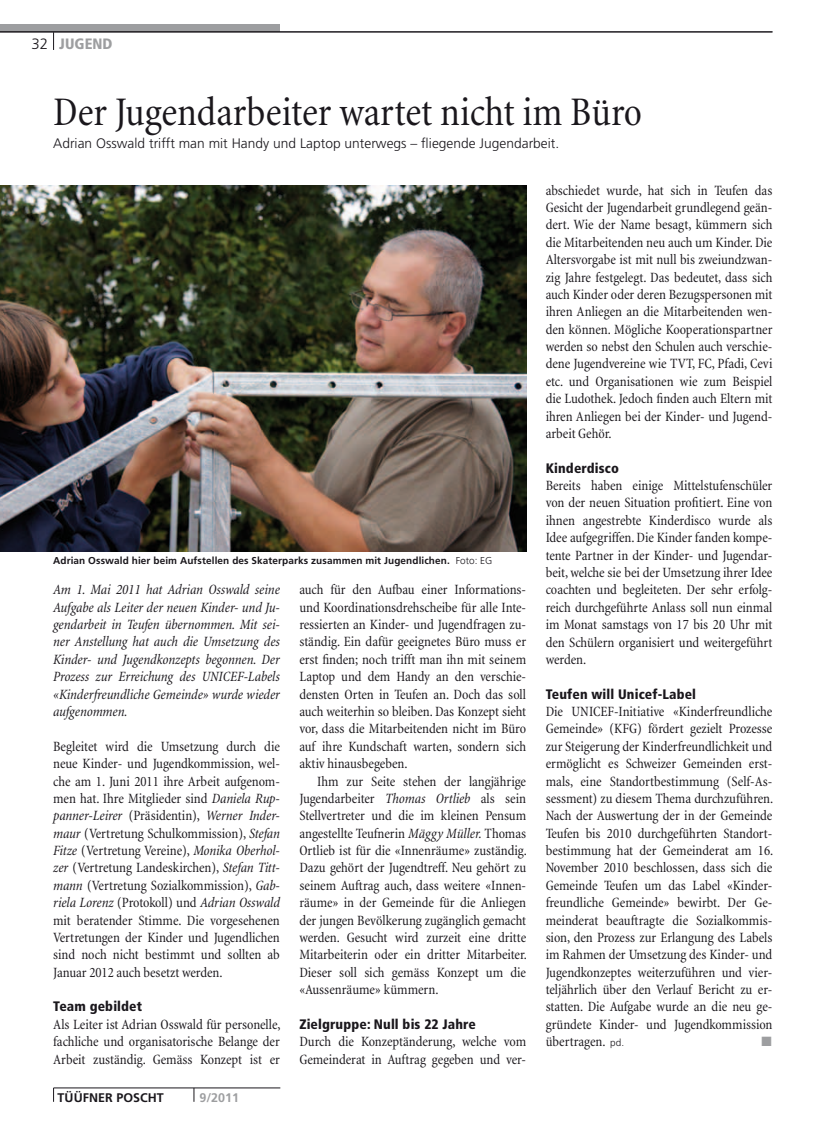
<style>
.page{position:relative;width:815px;height:1134px;background:#fff}
.page>*{position:absolute;margin:0;border:0;box-sizing:border-box;transform-origin:0 0}
.t1{font:condensed 41.25px "Minion";color:#1a171c}
.t2{font:900 condensed 15px "Frutiger";letter-spacing:.005em;color:#9d9ea0}
.t3{font:condensed 14.38px/17.4px "Minion";letter-spacing:-.005em;color:#1a171c;text-align:justify}
.t4{font:italic condensed 14.38px/17.4px "Minion";letter-spacing:-.005em;color:#1a171c;text-align:justify}
.t5{font:300 13.75px "Frutiger";color:#1a171c}
.t6{font:900 condensed 13.75px "Frutiger";letter-spacing:.01em;color:#1a171c}
.t7{font:13.5px "Zapf Dingbats ITC";color:#9d9ea0}
.t8{font:700 12.5px "Frutiger";letter-spacing:.005em;color:#1a171c}
.t9{font:700 12.5px "Frutiger";color:#9d9ea0}
.t10{font:700 10px "Frutiger";letter-spacing:.01em;color:#1a171c}
.s1{font-weight:300;font-stretch:normal;color:#1a171c}
.s2{font-weight:300}
.s3{font-style:italic}
.s4{font-family:"Frutiger";font-weight:300;font-stretch:normal;font-size:10px}
</style>
<div class="page">
<div style="left:0;top:25px;width:280px;height:7px;background:#9d9ea0"></div>
<hr style="left:0;top:32px;width:772px;height:1px;background:#1a171c">
<svg style="left:53px;top:32px;width:1px;height:18px"></svg>
<hr style="left:54px;top:1088px;width:226px;height:1px;background:#1a171c">
<svg style="left:53px;top:1088px;width:1px;height:14px"></svg>
<svg style="left:194px;top:1088px;width:1px;height:14px"></svg>
<img style="left:0;top:185px;width:526px;height:367px">
<p class="t2" style="left:31px;top:35px;width:83px"><span class="s1">32</span> JUGEND</p>
<h1 class="t1" style="left:53px;top:90px;width:590px">Der Jugendarbeiter wartet nicht im Büro</h1>
<p class="t5" style="left:53px;top:136px;width:508px">Adrian Osswald trifft man mit Handy und Laptop unterwegs – fliegende Jugendarbeit.</p>
<p class="t10" style="left:53px;top:554px;width:441px">Adrian Osswald hier beim Aufstellen des Skaterparks zusammen mit Jugendlichen. <span class="s2">Foto: EG</span></p>
<p class="t4" style="left:53px;top:581px;width:228px">Am 1. Mai 2011 hat Adrian Osswald seine Aufgabe als Leiter der neuen Kinder- und Ju&shy;gendarbeit in Teufen übernommen. Mit sei&shy;ner Anstellung hat auch die Umsetzung des Kinder- und Jugendkonzepts begonnen. Der Prozess zur Erreichung des UNICEF-Labels «Kinderfreundliche Gemeinde» wurde wieder aufgenommen.</p>
<p class="t3" style="left:53px;top:738px;width:228px">Begleitet wird die Umsetzung durch die neue Kinder- und Jugendkommission, wel&shy;che am 1. Juni 2011 ihre Arbeit aufgenom&shy;men hat. Ihre Mitglieder sind <span class="s3">Daniela Rup&shy;panner-Leirer</span> (Präsidentin), <span class="s3">Werner Inder&shy;maur</span> (Vertretung Schulkommission), <span class="s3">Stefan Fitze</span> (Vertretung Vereine), <span class="s3">Monika Oberhol&shy;zer</span> (Vertretung Landeskirchen), <span class="s3">Stefan Titt&shy;mann</span> (Vertretung Sozialkommission), <span class="s3">Gab&shy;riela Lorenz</span> (Protokoll) und <span class="s3">Adrian Osswald </span>mit beratender Stimme. Die vorgesehenen Vertretungen der Kinder und Jugendlichen sind noch nicht bestimmt und sollten ab Januar 2012 auch besetzt werden.</p>
<p class="t6" style="left:53px;top:998px;width:91px">Team gebildet</p>
<p class="t3" style="left:53px;top:1016px;width:229px">Als Leiter ist Adrian Osswald für personelle, fachliche und organisatorische Belange der Arbeit zuständig. Gemäss Konzept ist er</p>
<p class="t8" style="left:58px;top:1090px;width:108px">TÜÜFNER POSCHT</p>
<p class="t9" style="left:199px;top:1090px;width:41px">9/2011</p>
<p class="t3" style="left:299px;top:581px;width:228px">auch für den Aufbau einer Informations&shy;und Koordinationsdrehscheibe für alle Inte&shy;ressierten an Kinder- und Jugendfragen zu&shy;ständig. Ein dafür geeignetes Büro muss er erst finden; noch trifft man ihn mit seinem Laptop und dem Handy an den verschie&shy;densten Orten in Teufen an. Doch das soll auch weiterhin so bleiben. Das Konzept sieht vor, dass die Mitarbeitenden nicht im Büro auf ihre Kundschaft warten, sondern sich aktiv hinausbegeben.</p>
<p class="t3" style="left:299px;top:773px;width:229px;text-indent:18px">Ihm zur Seite stehen der langjährige Jugendarbeiter <span class="s3">Thomas Ortlieb</span> als sein Stellvertreter und die im kleinen Pensum angestellte Teufnerin <span class="s3">Mäggy Müller.</span> Thomas Ortlieb ist für die «Innenräume» zuständig.<br>Dazu gehört der Jugendtreff. Neu gehört zu seinem Auftrag auch, dass weitere «Innen&shy;räume» in der Gemeinde für die Anliegen der jungen Bevölkerung zugänglich gemacht werden. Gesucht wird zurzeit eine dritte Mitarbeiterin oder ein dritter Mitarbeiter.<br>Dieser soll sich gemäss Konzept um die «Aussenräume» kümmern.</p>
<p class="t6" style="left:299px;top:1016px;width:178px">Zielgruppe: Null bis 22 Jahre</p>
<p class="t3" style="left:299px;top:1033px;width:228px">Durch die Konzeptänderung, welche vom<br>Gemeinderat in Auftrag gegeben und ver-</p>
<p class="t3" style="left:546px;top:182px;width:228px">abschiedet wurde, hat sich in Teufen das Gesicht der Jugendarbeit grundlegend geän&shy;dert. Wie der Name besagt, kümmern sich die Mitarbeitenden neu auch um Kinder. Die Altersvorgabe ist mit null bis zweiundzwan&shy;zig Jahre festgelegt. Das bedeutet, dass sich auch Kinder oder deren Bezugspersonen mit ihren Anliegen an die Mitarbeitenden wen&shy;den können. Mögliche Kooperationspartner werden so nebst den Schulen auch verschie&shy;dene Jugendvereine wie TVT, FC, Pfadi, Cevi etc. und Organisationen wie zum Beispiel die Ludothek. Jedoch finden auch Eltern mit ihren Anliegen bei der Kinder- und Jugend&shy;arbeit Gehör.</p>
<p class="t6" style="left:546px;top:460px;width:75px">Kinderdisco</p>
<p class="t3" style="left:546px;top:477px;width:228px">Bereits haben einige Mittelstufenschüler von der neuen Situation profitiert. Eine von ihnen angestrebte Kinderdisco wurde als Idee aufgegriffen. Die Kinder fanden kompe&shy;tente Partner in der Kinder- und Jugendar&shy;beit, welche sie bei der Umsetzung ihrer Idee coachten und begleiteten. Der sehr erfolg&shy;reich durchgeführte Anlass soll nun einmal im Monat samstags von 17 bis 20 Uhr mit den Schülern organisiert und weitergeführt werden.</p>
<p class="t6" style="left:546px;top:685px;width:152px">Teufen will Unicef-Label</p>
<p class="t3" style="left:546px;top:703px;width:229px">Die UNICEF-Initiative «Kinderfreundliche Gemeinde» (KFG) fördert gezielt Prozesse zur Steigerung der Kinderfreundlichkeit und ermöglicht es Schweizer Gemeinden erst&shy;mals, eine Standortbestimmung (Self-As&shy;sessment) zu diesem Thema durchzuführen.<br>Nach der Auswertung der in der Gemeinde Teufen bis 2010 durchgeführten Standort&shy;bestimmung hat der Gemeinderat am 16.<br>November 2010 beschlossen, dass sich die Gemeinde Teufen um das Label «Kinder&shy;freundliche Gemeinde» bewirbt. Der Ge&shy;meinderat beauftragte die Sozialkommis&shy;sion, den Prozess zur Erlangung des Labels im Rahmen der Umsetzung des Kinder- und Jugendkonzeptes weiterzuführen und vier&shy;teljährlich über den Verlauf Bericht zu er&shy;statten. Die Aufgabe wurde an die neu ge&shy;gründete Kinder- und Jugendkommission übertragen. <span class="s4">pd.</span></p>
<p class="t7" style="left:761px;top:1035px;width:12px">■</p>
</div>
